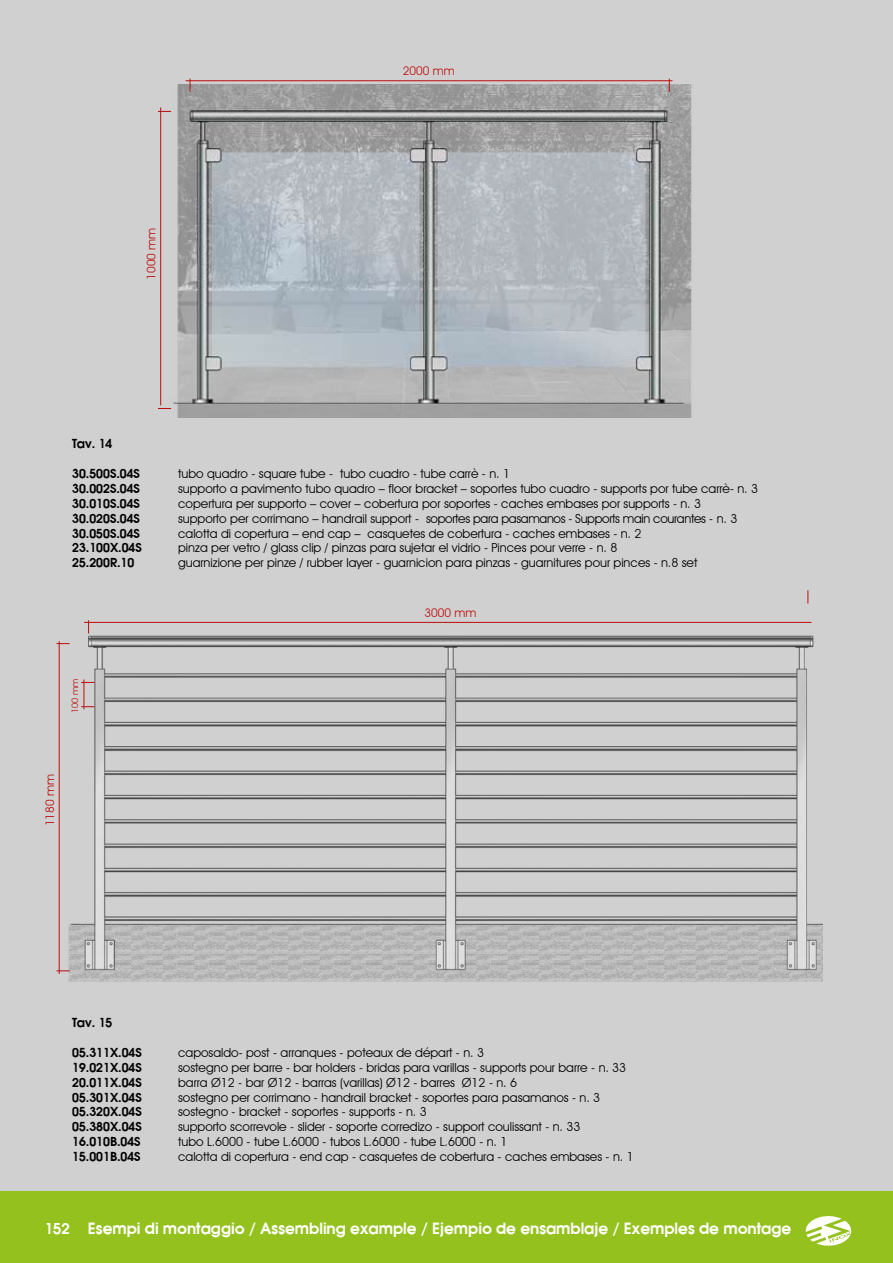
<style>
.page{position:relative;width:893px;height:1263px;background:#d0d0d0}
.page>*{position:absolute;margin:0;border:0;box-sizing:border-box;transform-origin:0 0}
.t1{font:700 15.6px "Avant Garde";color:#fff}
.t2{font:12.45px "Avant Garde IT Cby BT";color:#000}
.t3{font:700 12.45px "Avant Garde";color:#000}
.t4{font:12.45px "Avant Garde IT Cby BT";letter-spacing:-.025em;color:#000}
.t5{font:11.85px "Avant Garde IT Cby BT";color:#bb0e0c}
.t6{font:11.7px "Avant Garde IT Cby BT";color:#bb0e0c}
.t7{font:8.85px "Avant Garde IT Cby BT";color:#bb0e0c}
.s1{font-size:15px}
</style>
<div class="page">
<img style="left:67px;top:627px;width:756px;height:355px">
<img style="left:162px;top:85px;width:530px;height:333px">
<svg style="left:190px;top:79px;width:1px;height:13px"></svg>
<hr style="left:186px;top:80px;width:486px;height:1px;background:#bb0e0c">
<svg style="left:669px;top:79px;width:1px;height:13px"></svg>
<svg style="left:158px;top:111px;width:13px;height:1px"></svg>
<hr style="left:160px;top:107px;width:1px;height:298px;background:#bb0e0c">
<svg style="left:158px;top:408px;width:13px;height:1px"></svg>
<svg style="left:88px;top:620px;width:1px;height:13px"></svg>
<hr style="left:84px;top:622px;width:727px;height:1px;background:#bb0e0c">
<svg style="left:808px;top:590px;width:1px;height:13px"></svg>
<svg style="left:56px;top:643px;width:14px;height:1px"></svg>
<hr style="left:59px;top:641px;width:1px;height:333px;background:#bb0e0c">
<svg style="left:56px;top:970px;width:14px;height:1px"></svg>
<svg style="left:81px;top:682px;width:13px;height:1px"></svg>
<hr style="left:84px;top:679px;width:1px;height:30px;background:#bb0e0c">
<svg style="left:81px;top:706px;width:13px;height:1px"></svg>
<div style="left:0;top:1191px;width:893px;height:72px;background:#95c11f"></div>
<svg style="left:806px;top:1216px;width:45px;height:30px"></svg>
<p class="t6" style="left:144px;top:280px;width:54px;rotate:-90deg">1000 mm</p>
<p class="t5" style="left:403px;top:64px;width:53px">2000 mm</p>
<p class="t3" style="left:72px;top:434px;width:42px">Tav. 14</p>
<p class="t3" style="left:72px;top:464px;width:69px">30.500S.04S</p>
<p class="t2" style="left:178px;top:466px;width:333px">tubo quadro - square tube - tubo cuadro - tube carrè - n. 1</p>
<p class="t3" style="left:72px;top:479px;width:69px">30.002S.04S</p>
<p class="t2" style="left:178px;top:481px;width:581px">supporto a pavimento tubo quadro – floor bracket – soportes tubo cuadro - supports por tube carrè- n. 3</p>
<p class="t3" style="left:72px;top:494px;width:69px">30.010S.04S</p>
<p class="t2" style="left:178px;top:496px;width:525px">copertura per supporto – cover – cobertura por soportes - caches embases por supports - n. 3</p>
<p class="t3" style="left:72px;top:509px;width:69px">30.020S.04S</p>
<p class="t4" style="left:178px;top:511px;width:561px">supporto per corrimano – handrail support - soportes para pasamanos - Supports main courantes - n. 3</p>
<p class="t3" style="left:72px;top:524px;width:69px">30.050S.04S</p>
<p class="t2" style="left:178px;top:525px;width:465px">calotta di copertura – end cap – casquetes de cobertura - caches embases - n. 2</p>
<p class="t3" style="left:72px;top:539px;width:71px">23.100X.04S</p>
<p class="t2" style="left:178px;top:540px;width:441px">pinza per vetro / glass clip / pinzas para sujetar el vidrio - Pinces pour verre - n. 8</p>
<p class="t3" style="left:72px;top:554px;width:64px">25.200R.10</p>
<p class="t2" style="left:178px;top:555px;width:521px">guarnizione per pinze / rubber layer - guarnicion para pinzas - guarnitures pour pinces - n.8 set</p>
<p class="t7" style="left:70px;top:712px;width:36px;rotate:-90deg">100 mm</p>
<p class="t6" style="left:43px;top:826px;width:54px;rotate:-90deg">1180 mm</p>
<p class="t5" style="left:425px;top:605px;width:53px">3000 mm</p>
<p class="t3" style="left:72px;top:1013px;width:42px">Tav. 15</p>
<p class="t3" style="left:72px;top:1043px;width:71px">05.311X.04S</p>
<p class="t2" style="left:178px;top:1045px;width:307px">caposaldo- post - arranques - poteaux de départ - n. 3</p>
<p class="t3" style="left:72px;top:1058px;width:71px">19.021X.04S</p>
<p class="t2" style="left:178px;top:1060px;width:450px">sostegno per barre - bar holders - bridas para varillas - supports pour barre - n. 33</p>
<p class="t3" style="left:72px;top:1073px;width:71px">20.011X.04S</p>
<p class="t2" style="left:178px;top:1075px;width:341px">barra Ø12 - bar Ø12 - barras (varillas) Ø12 - barres Ø12 - n. 6</p>
<p class="t3" style="left:72px;top:1088px;width:71px">05.301X.04S</p>
<p class="t2" style="left:178px;top:1089px;width:424px">sostegno per corrimano - handrail bracket - soportes para pasamanos - n. 3</p>
<p class="t3" style="left:72px;top:1103px;width:71px">05.320X.04S</p>
<p class="t2" style="left:178px;top:1104px;width:250px">sostegno - bracket - soportes - supports - n. 3</p>
<p class="t3" style="left:72px;top:1118px;width:71px">05.380X.04S</p>
<p class="t2" style="left:178px;top:1119px;width:404px">supporto scorrevole - slider - soporte corredizo - support coulissant - n. 33</p>
<p class="t3" style="left:72px;top:1133px;width:70px">16.010B.04S</p>
<p class="t2" style="left:178px;top:1134px;width:331px">tubo L.6000 - tube L.6000 - tubos L.6000 - tube L.6000 - n. 1</p>
<p class="t3" style="left:72px;top:1148px;width:70px">15.001B.04S</p>
<p class="t2" style="left:178px;top:1149px;width:457px">calotta di copertura - end cap - casquetes de cobertura - caches embases - n. 1</p>
<p class="t1" style="left:45px;top:1217px;width:748px"><span class="s1">152</span> Esempi di montaggio / Assembling example / Ejempio de ensamblaje / Exemples de montage</p>
</div>
